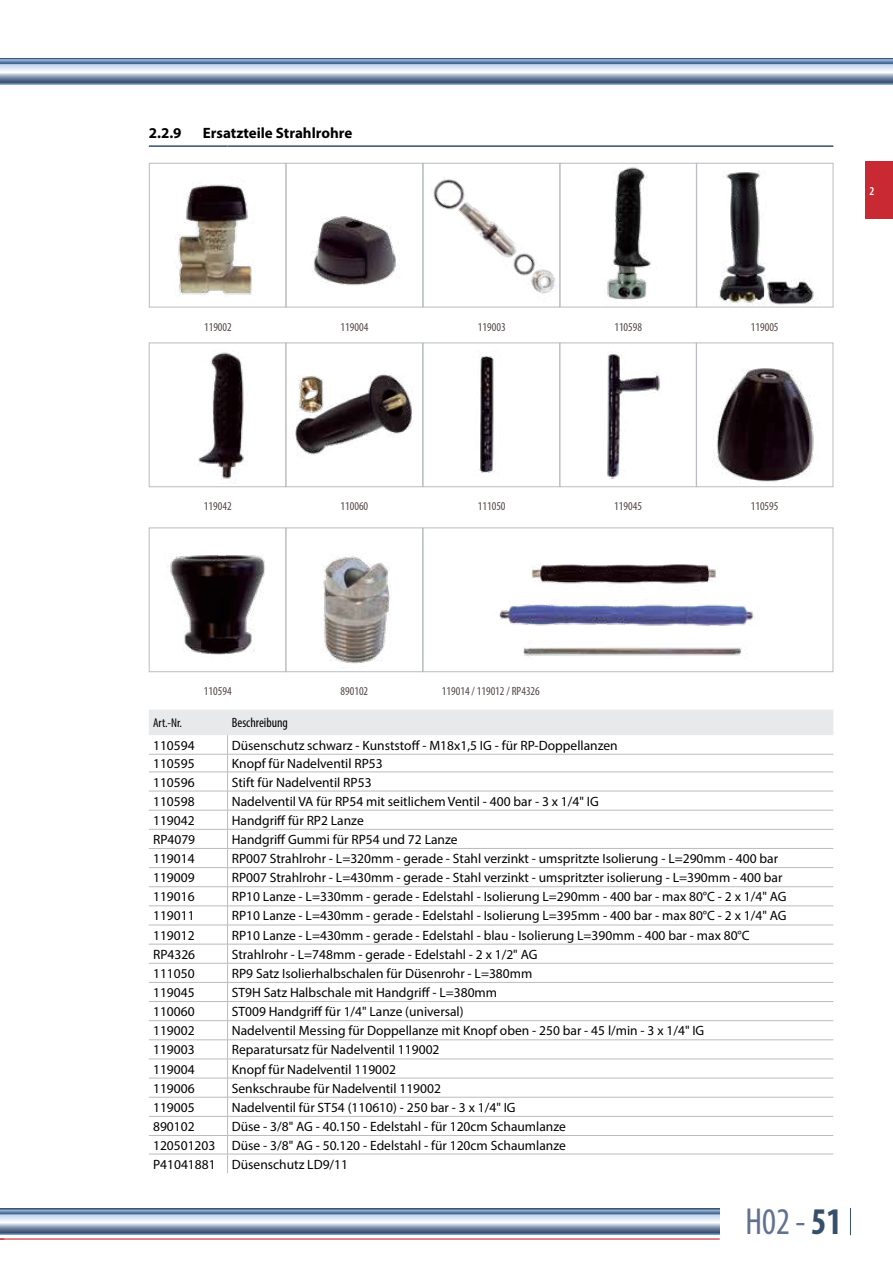
<style>
.page{position:relative;width:893px;height:1263px;background:#fff}
.page>*{position:absolute;margin:0;border:0;box-sizing:border-box;transform-origin:0 0}
.t1{font:condensed 37.8px "Myriad Pro";color:#60728f;scale:.95 1}
.t2{font:700 15px "Myriad Pro";color:#000}
.t3{font:13.5px/18.9px "Myriad Pro";color:#000;text-align:justify}
.t4{font:condensed 13.5px "Myriad Pro";color:#000}
.t5{font:condensed 12.75px "Myriad Pro";color:#000}
.t6{font:condensed 12px "Myriad Pro";color:#534745}
.t7{font:600 condensed 12px "Myriad Pro";color:#fff}
.s1{font-weight:700;color:#374e6c}
</style>
<div class="page">
<svg style="left:850px;top:1208px;width:1px;height:27px"></svg>
<svg style="left:4px;top:1209px;width:716px;height:25px;background:#9aacc3"></svg>
<hr style="left:0;top:1238px;width:720px;height:1px;background:#c82932">
<svg style="left:0;top:1209px;width:4px;height:25px"></svg>
<svg style="left:4px;top:58px;width:889px;height:26px;background:#97aac2"></svg>
<svg style="left:0;top:58px;width:4px;height:26px"></svg>
<div style="left:865px;top:161px;width:28px;height:58px;background:#c82932"></div>
<hr style="left:149px;top:145px;width:79px;height:2px;background:#374e6c">
<hr style="left:228px;top:145px;width:605px;height:2px;background:#374e6c">
<svg style="left:149px;top:710px;width:684px;height:463px"></svg>
<img style="left:175px;top:167px;width:643px;height:138px">
<div style="left:149px;top:163px;width:137px;height:144px;border:1px solid #b9bcc1"></div>
<div style="left:286px;top:163px;width:137px;height:144px;border:1px solid #b9bcc1"></div>
<div style="left:423px;top:163px;width:137px;height:144px;border:1px solid #b9bcc1"></div>
<div style="left:560px;top:163px;width:137px;height:144px;border:1px solid #b9bcc1"></div>
<div style="left:696px;top:163px;width:137px;height:144px;border:1px solid #b9bcc1"></div>
<img style="left:197px;top:352px;width:216px;height:130px">
<div style="left:149px;top:343px;width:137px;height:144px;border:1px solid #b9bcc1"></div>
<div style="left:286px;top:343px;width:137px;height:144px;border:1px solid #b9bcc1"></div>
<img style="left:479px;top:356px;width:16px;height:117px">
<div style="left:423px;top:342px;width:137px;height:145px;border:1px solid #b9bcc1"></div>
<img style="left:607px;top:352px;width:53px;height:126px">
<div style="left:559px;top:342px;width:138px;height:145px;border:1px solid #b9bcc1"></div>
<img style="left:713px;top:368px;width:101px;height:114px">
<div style="left:696px;top:342px;width:137px;height:145px;border:1px solid #b9bcc1"></div>
<img style="left:167px;top:555px;width:224px;height:109px">
<div style="left:149px;top:527px;width:137px;height:145px;border:1px solid #b9bcc1"></div>
<div style="left:286px;top:527px;width:137px;height:145px;border:1px solid #b9bcc1"></div>
<div style="left:423px;top:527px;width:410px;height:145px;border:1px solid #b9bcc1"></div>
<img style="left:523px;top:646px;width:219px;height:11px">
<img style="left:499px;top:604px;width:256px;height:22px">
<img style="left:531px;top:564px;width:185px;height:20px">
<p class="t2" style="left:149px;top:123px;width:34px">2.2.9</p>
<p class="t2" style="left:203px;top:123px;width:151px">Ersatzteile Strahlrohre</p>
<p class="t6" style="left:204px;top:319px;width:29px">119002</p>
<p class="t6" style="left:341px;top:319px;width:29px">119004</p>
<p class="t6" style="left:478px;top:319px;width:29px">119003</p>
<p class="t6" style="left:614px;top:319px;width:29px">110598</p>
<p class="t6" style="left:751px;top:319px;width:29px">119005</p>
<p class="t6" style="left:204px;top:499px;width:29px">119042</p>
<p class="t6" style="left:341px;top:499px;width:29px">110060</p>
<p class="t6" style="left:478px;top:499px;width:29px">111050</p>
<p class="t6" style="left:614px;top:499px;width:29px">119045</p>
<p class="t6" style="left:751px;top:499px;width:29px">110595</p>
<p class="t7" style="left:870px;top:183px;width:6px">2</p>
<p class="t6" style="left:204px;top:684px;width:29px">110594</p>
<p class="t6" style="left:341px;top:684px;width:29px">890102</p>
<p class="t6" style="left:442px;top:684px;width:99px">119014 / 119012 / RP4326</p>
<p class="t5" style="left:153px;top:715px;width:30px">Art.-Nr.</p>
<p class="t4" style="left:232px;top:715px;width:58px">Beschreibung</p>
<p class="t3" style="left:153px;top:735px;width:43px">110594</p>
<p class="t3" style="left:232px;top:735px;width:387px">Düsenschutz schwarz - Kunststoff - M18x1,5 IG - für RP-Doppellanzen</p>
<p class="t3" style="left:153px;top:754px;width:43px">110595</p>
<p class="t3" style="left:232px;top:754px;width:152px">Knopf für Nadelventil RP53</p>
<p class="t3" style="left:153px;top:772px;width:43px">110596</p>
<p class="t3" style="left:232px;top:772px;width:141px">Stift für Nadelventil RP53</p>
<p class="t3" style="left:153px;top:791px;width:43px">110598</p>
<p class="t3" style="left:232px;top:791px;width:368px">Nadelventil VA für RP54 mit seitlichem Ventil - 400 bar - 3 x 1/4" IG</p>
<p class="t3" style="left:153px;top:811px;width:43px">119042</p>
<p class="t3" style="left:232px;top:811px;width:133px">Handgriff für RP2 Lanze</p>
<p class="t3" style="left:153px;top:830px;width:44px">RP4079</p>
<p class="t3" style="left:232px;top:830px;width:227px">Handgriff Gummi für RP54 und 72 Lanze</p>
<p class="t3" style="left:153px;top:849px;width:43px">119014</p>
<p class="t3" style="left:232px;top:849px;width:548px">RP007 Strahlrohr - L=320mm - gerade - Stahl verzinkt - umspritzte Isolierung - L=290mm - 400 bar</p>
<p class="t3" style="left:153px;top:868px;width:43px">119009</p>
<p class="t3" style="left:232px;top:868px;width:552px">RP007 Strahlrohr - L=430mm - gerade - Stahl verzinkt - umspritzter isolierung - L=390mm - 400 bar</p>
<p class="t3" style="left:153px;top:887px;width:43px">119016</p>
<p class="t3" style="left:232px;top:887px;width:556px">RP10 Lanze - L=330mm - gerade - Edelstahl - Isolierung L=290mm - 400 bar - max 80°C - 2 x 1/4" AG</p>
<p class="t3" style="left:153px;top:906px;width:43px">119011</p>
<p class="t3" style="left:232px;top:906px;width:556px">RP10 Lanze - L=430mm - gerade - Edelstahl - Isolierung L=395mm - 400 bar - max 80°C - 2 x 1/4" AG</p>
<p class="t3" style="left:153px;top:925px;width:43px">119012</p>
<p class="t3" style="left:232px;top:925px;width:519px">RP10 Lanze - L=430mm - gerade - Edelstahl - blau - Isolierung L=390mm - 400 bar - max 80°C</p>
<p class="t3" style="left:153px;top:944px;width:44px">RP4326</p>
<p class="t3" style="left:232px;top:944px;width:307px">Strahlrohr - L=748mm - gerade - Edelstahl - 2 x 1/2" AG</p>
<p class="t3" style="left:153px;top:964px;width:43px">111050</p>
<p class="t3" style="left:232px;top:964px;width:302px">RP9 Satz Isolierhalbschalen für Düsenrohr - L=380mm</p>
<p class="t3" style="left:153px;top:983px;width:43px">119045</p>
<p class="t3" style="left:232px;top:983px;width:267px">ST9H Satz Halbschale mit Handgriff - L=380mm</p>
<p class="t3" style="left:153px;top:1002px;width:43px">110060</p>
<p class="t3" style="left:232px;top:1002px;width:233px">ST009 Handgriff für 1/4" Lanze (universal)</p>
<p class="t3" style="left:153px;top:1021px;width:43px">119002</p>
<p class="t3" style="left:232px;top:1021px;width:474px">Nadelventil Messing für Doppellanze mit Knopf oben - 250 bar - 45 l/min - 3 x 1/4" IG</p>
<p class="t3" style="left:153px;top:1040px;width:43px">119003</p>
<p class="t3" style="left:232px;top:1040px;width:209px">Reparatursatz für Nadelventil 119002</p>
<p class="t3" style="left:153px;top:1059px;width:43px">119004</p>
<p class="t3" style="left:232px;top:1059px;width:166px">Knopf für Nadelventil 119002</p>
<p class="t3" style="left:153px;top:1078px;width:43px">119006</p>
<p class="t3" style="left:232px;top:1078px;width:211px">Senkschraube für Nadelventil 119002</p>
<p class="t3" style="left:153px;top:1097px;width:43px">119005</p>
<p class="t3" style="left:232px;top:1097px;width:285px">Nadelventil für ST54 (110610) - 250 bar - 3 x 1/4" IG</p>
<p class="t3" style="left:153px;top:1117px;width:43px">890102</p>
<p class="t3" style="left:153px;top:1117px;width:414px;text-indent:79px">Düse - 3/8" AG - 40.150 - Edelstahl - für 120cm Schaumlanze 120501203 Düse - 3/8" AG - 50.120 - Edelstahl - für 120cm Schaumlanze P41041881 Düsenschutz LD9/11</p>
<h1 class="t1" style="left:745px;top:1199px;width:103px">H02 - <span class="s1">51</span></h1>
</div>
